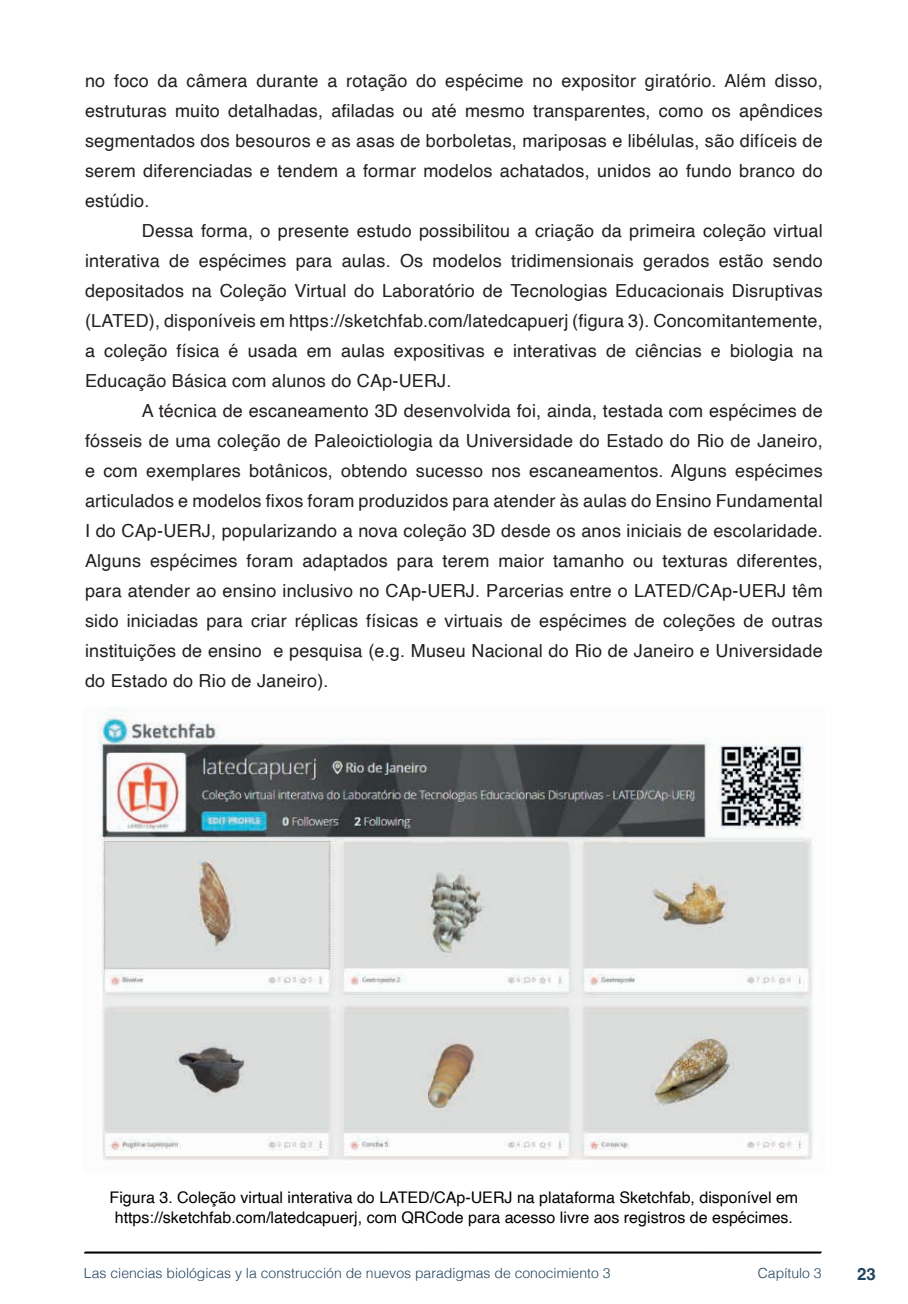
<style>
.page{position:relative;width:908px;height:1304px;background:#fff}
.page>*{position:absolute;margin:0;border:0;box-sizing:border-box;transform-origin:0 0}
.t1{font:18px/30px "Helvetica";letter-spacing:.01em;color:#231f20;text-align:justify}
.t2{font:700 16.8px "Helvetica";color:#23445f}
.t3{font:16px/19.2px "Helvetica";color:#000;text-align:center}
.t4{font:300 14px "Helvetica";color:#23445f}
</style>
<div class="page">
<svg style="left:84px;top:1251px;width:737px;height:3px;background:#515151"></svg>
<img style="left:98px;top:707px;width:715px;height:453px">
<p class="t1" style="left:85px;top:66px;width:738px">no foco da câmera durante a rotação do espécime no expositor giratório. Além disso, estruturas muito detalhadas, afiladas ou até mesmo transparentes, como os apêndices segmentados dos besouros e as asas de borboletas, mariposas e libélulas, são difíceis de serem diferenciadas e tendem a formar modelos achatados, unidos ao fundo branco do estúdio.</p>
<p class="t1" style="left:85px;top:216px;width:738px;text-indent:57px">Dessa forma, o presente estudo possibilitou a criação da primeira coleção virtual interativa de espécimes para aulas. Os modelos tridimensionais gerados estão sendo depositados na Coleção Virtual do Laboratório de Tecnologias Educacionais Disruptivas (LATED), disponíveis em https://sketchfab.com/latedcapuerj (figura 3). Concomitantemente, a coleção física é usada em aulas expositivas e interativas de ciências e biologia na Educação Básica com alunos do CAp-UERJ.</p>
<p class="t1" style="left:85px;top:396px;width:738px;text-indent:57px">A técnica de escaneamento 3D desenvolvida foi, ainda, testada com espécimes de fósseis de uma coleção de Paleoictiologia da Universidade do Estado do Rio de Janeiro, e com exemplares botânicos, obtendo sucesso nos escaneamentos. Alguns espécimes articulados e modelos fixos foram produzidos para atender às aulas do Ensino Fundamental I do CAp-UERJ, popularizando a nova coleção 3D desde os anos iniciais de escolaridade.<br>Alguns espécimes foram adaptados para terem maior tamanho ou texturas diferentes, para atender ao ensino inclusivo no CAp-UERJ. Parcerias entre o LATED/CAp-UERJ têm sido iniciadas para criar réplicas físicas e virtuais de espécimes de coleções de outras instituições de ensino e pesquisa (e.g. Museu Nacional do Rio de Janeiro e Universidade do Estado do Rio de Janeiro).</p>
<p class="t3" style="left:110px;top:1189px;width:690px">Figura 3. Coleção virtual interativa do LATED/CAp-UERJ na plataforma Sketchfab, disponível em https://sketchfab.com/latedcapuerj, com QRCode para acesso livre aos registros de espécimes.</p>
<p class="t4" style="left:84px;top:1261px;width:527px">Las ciencias biológicas y la construcción de nuevos paradigmas de conocimiento 3</p>
<p class="t4" style="left:757px;top:1261px;width:65px">Capítulo 3</p>
<p class="t2" style="left:856px;top:1264px;width:20px">23</p>
</div>
